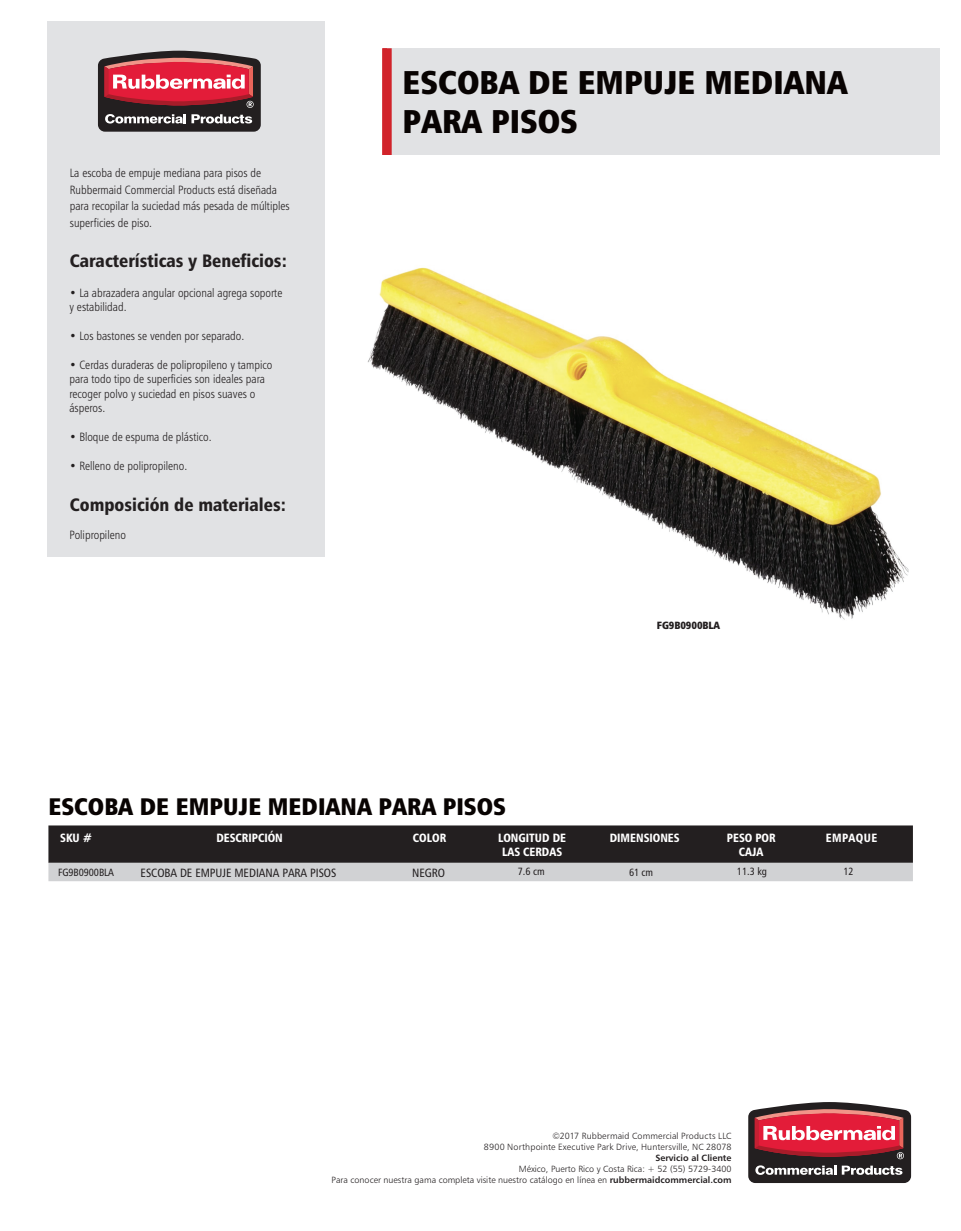
<style>
.page{position:relative;width:961px;height:1231px;background:#fff}
.page>*{position:absolute;margin:0;border:0;box-sizing:border-box;transform-origin:0 0}
.t1{font:33px/39.6px "Humanist 777 BT Extra Black Cond B";color:#080302}
.t2{font:24px "Humanist 777 BT Extra Black Cond B";color:#080302}
.t3{font:18px "Humanist 777 BT Black Condensed B";color:#231f20}
.t4{font:12px/14.4px "Humanist 777 BT Light Condensed B";color:#231f20}
.t5{font:12px/13.6px "Humanist 777 BT Black Condensed B";color:#fff;text-align:center;scale:.95 1}
.t6{font:12px "Humanist 777 BT Roman Condensed B";letter-spacing:-.005em;color:#231f20}
.t7{font:12px "Humanist 777 BT Black Condensed B";letter-spacing:.03em;color:#fff;scale:.95 1}
.t8{font:10.5px "Humanist 777 BT Roman Condensed B";letter-spacing:-.01em;color:#231f20}
.t9{font:10.5px "Humanist 777 BT Extra Black Cond B";letter-spacing:-.01em;color:#231f20}
.t10{font:9px/10.8px "Humanist 777 BT Light B";color:#231f20;text-align:right}
.t11{font:9px "Humanist 777 BT Bold B";color:#231f20}
.s1{font-family:"Humanist 777 BT Bold B"}
</style>
<div class="page">
<div style="left:48px;top:21px;width:277px;height:535px;background:#e1e2e4"></div>
<div style="left:387px;top:48px;width:552px;height:107px;background:#e1e2e4"></div>
<div style="left:382px;top:48px;width:10px;height:107px;background:#d1232a"></div>
<img style="left:367px;top:267px;width:542px;height:353px">
<svg style="left:48px;top:825px;width:864px;height:56px;background:#5e5c5d"></svg>
<svg style="left:98px;top:51px;width:163px;height:81px;background:#914750"></svg>
<svg style="left:748px;top:1102px;width:163px;height:81px;background:#924952"></svg>
<p class="t4" style="left:70px;top:165px;width:221px;line-height:16.5px">La escoba de empuje mediana para pisos de Rubbermaid Commercial Products está diseñada para recopilar la suciedad más pesada de múltiples superficies de piso.</p>
<h3 class="t3" style="left:70px;top:250px;width:219px">Características y Beneficios:</h3>
<p class="t4" style="left:69px;top:285px;width:214px">• La abrazadera angular opcional agrega soporte y estabilidad.</p>
<p class="t4" style="left:69px;top:328px;width:176px">• Los bastones se venden por separado.</p>
<p class="t4" style="left:69px;top:357px;width:204px">• Cerdas duraderas de polipropileno y tampico para todo tipo de superficies son ideales para recoger polvo y suciedad en pisos suaves o ásperos.</p>
<p class="t4" style="left:69px;top:429px;width:144px">• Bloque de espuma de plástico.</p>
<p class="t4" style="left:69px;top:458px;width:119px">• Relleno de polipropileno.</p>
<h3 class="t3" style="left:70px;top:493px;width:218px">Composición de materiales:</h3>
<p class="t4" style="left:69px;top:527px;width:58px">Polipropileno</p>
<h1 class="t1" style="left:402px;top:61px;width:446px">ESCOBA DE EMPUJE MEDIANA<br>PARA PISOS</h1>
<p class="t9" style="left:656px;top:619px;width:65px">FG9B0900BLA</p>
<h2 class="t2" style="left:48px;top:791px;width:459px">ESCOBA DE EMPUJE MEDIANA PARA PISOS</h2>
<p class="t5" style="left:60px;top:831px;width:35px">SKU #</p>
<p class="t5" style="left:216px;top:831px;width:71px">DESCRIPCIÓN</p>
<p class="t8" style="left:58px;top:866px;width:57px">FG9B0900BLA</p>
<p class="t6" style="left:141px;top:865px;width:197px">ESCOBA DE EMPUJE MEDIANA PARA PISOS</p>
<p class="t5" style="left:413px;top:831px;width:36px">COLOR</p>
<p class="t6" style="left:412px;top:865px;width:34px">NEGRO</p>
<p class="t5" style="left:498px;top:831px;width:73px">LONGITUD DE<br>LAS CERDAS</p>
<p class="t8" style="left:517px;top:865px;width:29px">7.6 cm</p>
<p class="t5" style="left:609px;top:831px;width:75px">DIMENSIONES</p>
<p class="t8" style="left:629px;top:866px;width:26px">61 cm</p>
<p class="t8" style="left:843px;top:865px;width:12px">12</p>
<p class="t5" style="left:727px;top:831px;width:53px">PESO POR</p>
<p class="t7" style="left:825px;top:830px;width:56px">EMPAQUE</p>
<p class="t5" style="left:739px;top:844px;width:27px">CAJA</p>
<p class="t8" style="left:736px;top:865px;width:32px">11.3 kg</p>
<p class="t10" style="left:484px;top:1130px;width:249px">©2017 Rubbermaid Commercial Products LLC<br>8900 Northpointe Executive Park Drive, Huntersville, NC 28078</p>
<p class="t11" style="left:655px;top:1152px;width:78px">Servicio al Cliente</p>
<p class="t10" style="left:331px;top:1163px;width:401px">México, Puerto Rico y Costa Rica: + 52 (55) 5729-3400<br>Para conocer nuestra gama completa visite nuestro catálogo en línea en <span class="s1">rubbermaidcommercial.com</span></p>
</div>
